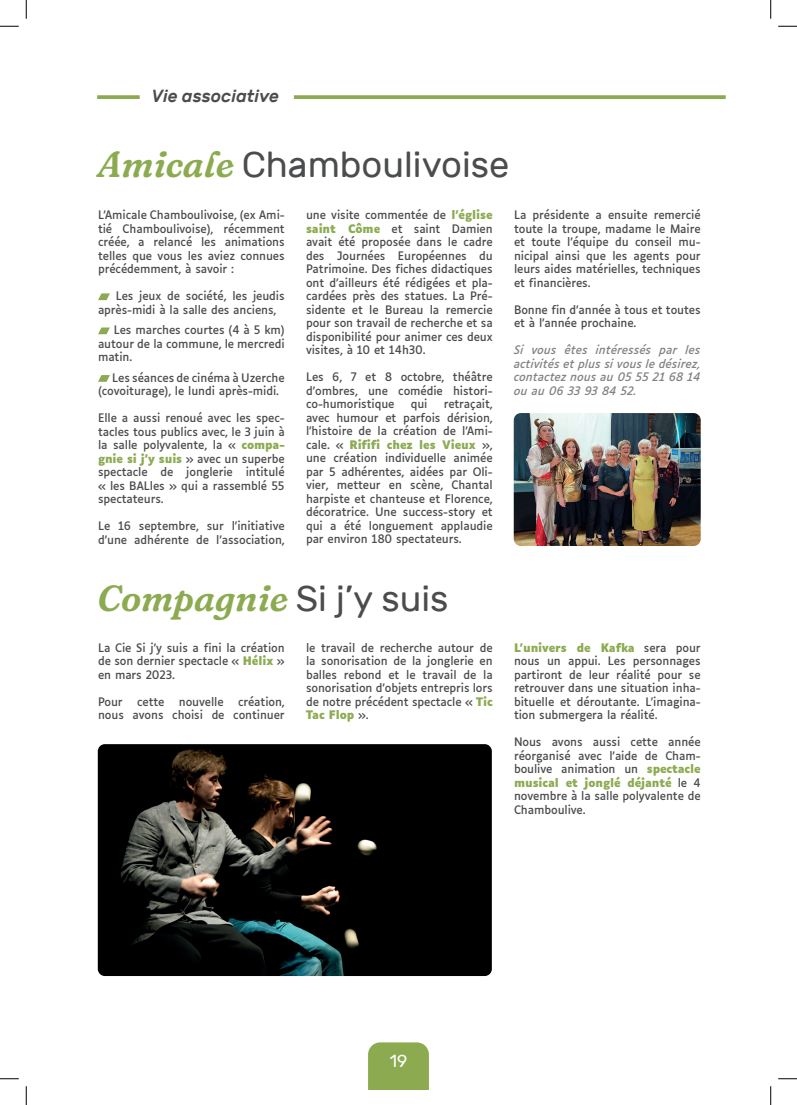
<style>
.page{position:relative;width:797px;height:1105px;background:#fff}
.page>*{position:absolute;margin:0;border:0;box-sizing:border-box;transform-origin:0 0}
.t1{font:36.25px "Rubik";color:#4b4c4d}
.t2{font:italic 600 36.25px "Fraunces 9 pt Soft";color:#8cab51}
.t3{font:italic 500 17.5px "Rubik";color:#4b4c4d}
.t4{font:17.5px "Rubik";color:#fff}
.paragraphe{font:11.25px/13.5px "Luciole";letter-spacing:-.01em;color:#4b4c4d;text-align:justify}
.t5{font:italic 11.25px/13.5px "Luciole";color:#808285;text-align:justify}
.s1{font-family:"Fraunces 9 pt Soft";font-weight:600;font-style:italic;color:#8cab51}
.s2{font-weight:700;color:#8cab51}
.s3{font-family:"Rubik";font-weight:400;font-style:normal;color:#4b4c4d}
</style>
<div class="page">
<svg style="left:294px;top:95px;width:431px;height:4px;background:#93b05b"></svg>
<svg style="left:97px;top:95px;width:43px;height:4px"></svg>
<div style="left:368px;top:1042px;width:61px;height:47px;background:#8cab51"></div>
<svg style="left:98px;top:293px;width:12px;height:7px"></svg>
<svg style="left:98px;top:327px;width:12px;height:7px"></svg>
<svg style="left:98px;top:375px;width:12px;height:7px"></svg>
<img style="left:513px;top:413px;width:187px;height:133px">
<img style="left:98px;top:744px;width:394px;height:232px">
<svg style="left:0;top:25px;width:19px;height:2px"></svg>
<svg style="left:778px;top:25px;width:19px;height:2px"></svg>
<svg style="left:0;top:1078px;width:19px;height:1px"></svg>
<svg style="left:778px;top:1078px;width:19px;height:1px"></svg>
<svg style="left:25px;top:0;width:2px;height:19px"></svg>
<svg style="left:25px;top:1086px;width:2px;height:19px"></svg>
<svg style="left:770px;top:0;width:1px;height:19px"></svg>
<svg style="left:770px;top:1086px;width:1px;height:19px"></svg>
<h2 class="t3" style="left:152px;top:86px;width:129px">Vie associative</h2>
<p class="t1" style="left:97px;top:144px;width:414px"><span class="s1">Amicale</span> Chamboulivoise</p>
<p class="paragraphe" style="left:98px;top:207px;width:188px">L’Amicale Chamboulivoise, (ex Ami&shy;tié Chamboulivoise), récemment créée, a relancé les animations telles que vous les aviez connues précédemment, à savoir :</p>
<p class="paragraphe" style="left:98px;top:288px;width:188px;text-indent:18px">Les jeux de société, les jeudis après-midi à la salle des anciens,</p>
<p class="paragraphe" style="left:98px;top:322px;width:188px;text-indent:16px">Les marches courtes (4 à 5 km) autour de la commune, le mercredi matin.</p>
<p class="paragraphe" style="left:98px;top:370px;width:188px;text-indent:14px">Les séances de cinéma à Uzerche (covoiturage), le lundi après-midi.</p>
<p class="paragraphe" style="left:98px;top:410px;width:188px">Elle a aussi renoué avec les spec&shy;tacles tous publics avec, le 3 juin à la salle polyvalente, la « <span class="s2">compa&shy;gnie si j’y suis</span> » avec un superbe spectacle de jonglerie intitulé « les BALles » qui a rassemblé 55 spectateurs.</p>
<p class="paragraphe" style="left:98px;top:518px;width:188px">Le 16 septembre, sur l’initiative d’une adhérente de l’association,</p>
<p class="paragraphe" style="left:306px;top:207px;width:188px">une visite commentée de <span class="s2">l’église saint Côme</span> et saint Damien avait été proposée dans le cadre des Journées Européennes du Patrimoine. Des fiches didactiques ont d’ailleurs été rédigées et pla&shy;cardées près des statues. La Pré&shy;sidente et le Bureau la remercie pour son travail de recherche et sa disponibilité pour animer ces deux visites, à 10 et 14h30.</p>
<p class="paragraphe" style="left:306px;top:369px;width:188px">Les 6, 7 et 8 octobre, théâtre d’ombres, une comédie histori&shy;co-humoristique</p>
<p class="paragraphe" style="left:306px;top:396px;width:188px;text-indent:138px">retraçait, avec humour et parfois dérision, l’histoire de la création de l’Ami&shy;cale. « <span class="s2">Rififi chez les Vieux</span> », une création individuelle animée par 5 adhérentes, aidées par Oli&shy;vier, metteur en scène, Chantal harpiste et chanteuse et Florence, décoratrice. Une success-story et qui a été longuement applaudie par environ 180 spectateurs.</p>
<p class="paragraphe" style="left:411px;top:396px;width:18px">qui</p>
<p class="t2" style="left:97px;top:570px;width:353px">Compagnie <span class="s3">Si j’y suis</span></p>
<p class="paragraphe" style="left:514px;top:207px;width:188px">La présidente a ensuite remercié toute la troupe, madame le Maire et toute l’équipe du conseil mu&shy;nicipal ainsi que les agents pour leurs aides matérielles, techniques et financières.</p>
<p class="paragraphe" style="left:514px;top:302px;width:188px">Bonne fin d’année à tous et toutes et à l’année prochaine.</p>
<p class="t5" style="left:514px;top:342px;width:188px">Si vous êtes intéressés par les activités et plus si vous le désirez, contactez nous au 05 55 21 68 14 ou au 06 33 93 84 52.</p>
<p class="paragraphe" style="left:98px;top:640px;width:188px">La Cie Si j’y suis a fini la création de son dernier spectacle « <span class="s2">Hélix</span> » en mars 2023.</p>
<p class="paragraphe" style="left:98px;top:694px;width:26px">Pour</p>
<p class="paragraphe" style="left:137px;top:694px;width:29px">cette</p>
<p class="paragraphe" style="left:179px;top:694px;width:46px">nouvelle</p>
<p class="paragraphe" style="left:98px;top:694px;width:188px;text-align:right">création,<br>nous avons choisi de continuer</p>
<p class="paragraphe" style="left:306px;top:640px;width:188px">le travail de recherche autour de la sonorisation de la jonglerie en balles rebond et le travail de la sonorisation d’objets entrepris lors de notre précédent spectacle « <span class="s2">Tic Tac Flop</span> ».</p>
<p class="paragraphe" style="left:514px;top:640px;width:188px"><span class="s2">L’univers de Kafka</span> sera pour nous un appui. Les personnages partiront de leur réalité pour se retrouver dans une situation inha&shy;bituelle et déroutante. L’imagina&shy;tion submergera la réalité.</p>
<p class="paragraphe" style="left:514px;top:734px;width:188px">Nous avons aussi cette année réorganisé avec l’aide de Cham&shy;boulive animation un <span class="s2">spectacle musical et jonglé déjanté</span> le 4 novembre à la salle polyvalente de Chamboulive.</p>
<h2 class="t4" style="left:390px;top:1051px;width:19px">19</h2>
</div>
